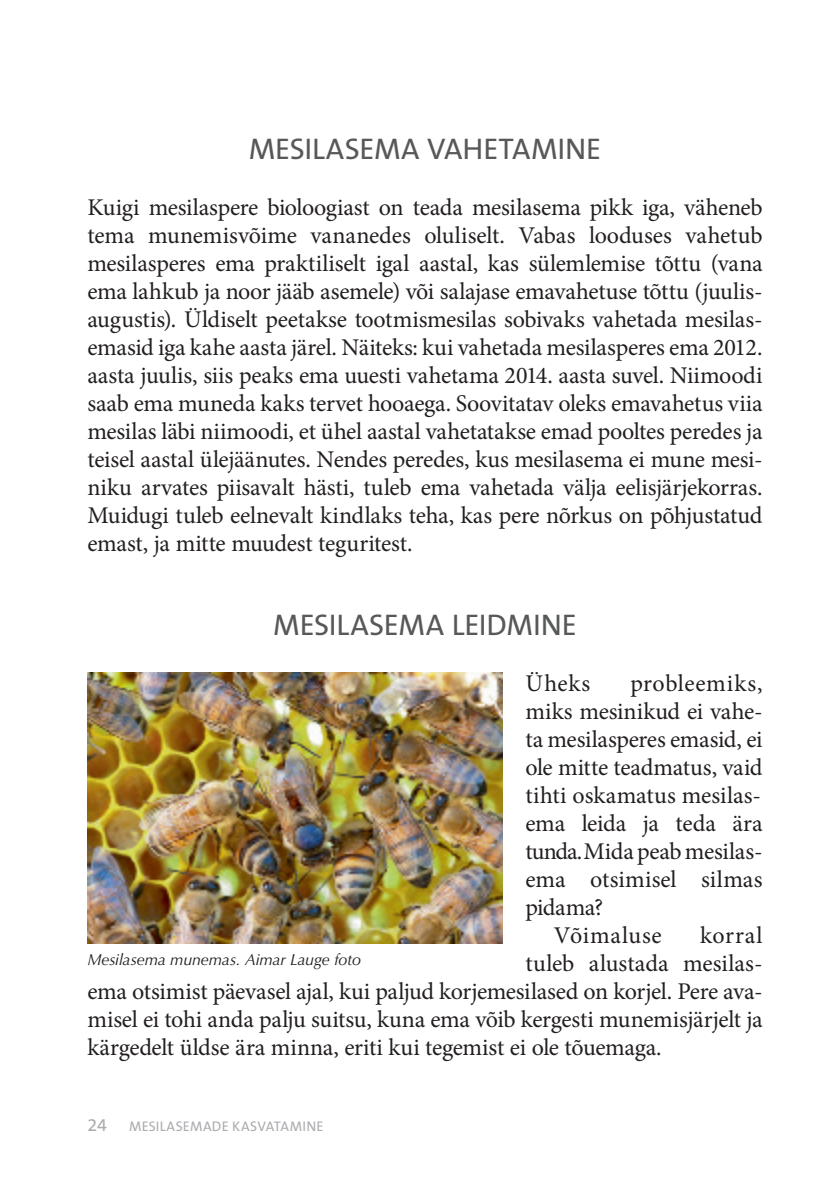
<style>
.page{position:relative;width:833px;height:1184px;background:#fff}
.page>*{position:absolute;margin:0;border:0;box-sizing:border-box;transform-origin:0 0}
.t1{font:30px "The Sans B5 Plain";letter-spacing:-.005em;color:#57585a}
.t2{font:24px/28px "Minion Pro";letter-spacing:-.01em;color:#231f20;text-align:justify}
.t3{font:24px "Minion Pro";letter-spacing:.02em;color:#231f20}
.t4{font:24px "Minion Pro";letter-spacing:.025em;color:#231f20}
.t5{font:italic 16px "Optima LT Std";letter-spacing:-.01em;color:#231f20}
.t6{font:14px "The Sans B5 Plain";letter-spacing:.015em;color:#abacb0}
.s1{font-size:18px}
</style>
<div class="page">
<img style="left:87px;top:673px;width:415px;height:270px">
<p class="t1" style="left:249px;top:133px;width:354px">MESILASEMA VAHETAMINE</p>
<p class="t2" style="left:87px;top:193px;width:676px">Kuigi mesilaspere bioloogiast on teada mesilasema pikk iga, väheneb tema munemisvõime vananedes oluliselt. Vabas looduses vahetub mesilasperes ema praktiliselt igal aastal, kas sülemlemise tõttu (vana ema lahkub ja noor jääb asemele) või salajase emavahetuse tõttu (juulis&shy;augustis). Üldiselt peetakse tootmismesilas sobivaks vahetada mesilas&shy;emasid iga kahe aasta järel. Näiteks: kui vahetada mesilasperes ema 2012. aasta juulis, siis peaks ema uuesti vahetama 2014. aasta suvel. Niimoodi saab ema muneda kaks tervet hooaega. Soovitatav oleks emavahetus viia mesilas läbi niimoodi, et ühel aastal vahetatakse emad pooltes peredes ja teisel aastal ülejäänutes. Nendes peredes, kus mesilasema ei mune mesi&shy;niku arvates piisavalt hästi, tuleb ema vahetada välja eelisjärjekorras.<br>Muidugi tuleb eelnevalt kindlaks teha, kas pere nõrkus on põhjustatud emast, ja mitte muudest teguritest.</p>
<p class="t1" style="left:273px;top:609px;width:305px">MESILASEMA LEIDMINE</p>
<p class="t2" style="left:525px;top:669px;width:66px">Üheks</p>
<p class="t3" style="left:630px;top:667px;width:133px">probleemiks,</p>
<p class="t2" style="left:525px;top:697px;width:238px">miks mesinikud ei vahe-</p>
<p class="t2" style="left:525px;top:725px;width:238px">ta mesilasperes emasid, ei</p>
<p class="t2" style="left:525px;top:753px;width:238px">ole mitte teadmatus, vaid</p>
<p class="t2" style="left:525px;top:781px;width:237px">tihti oskamatus mesilas-</p>
<p class="t2" style="left:525px;top:810px;width:238px">ema leida ja teda ära</p>
<p class="t2" style="left:525px;top:838px;width:238px">tunda. Mida peab mesilas-</p>
<p class="t2" style="left:525px;top:866px;width:238px">ema otsimisel silmas</p>
<p class="t2" style="left:525px;top:894px;width:79px">pidama?</p>
<p class="t4" style="left:553px;top:919px;width:109px">Võimaluse</p>
<p class="t2" style="left:700px;top:922px;width:64px">korral</p>
<p class="t2" style="left:525px;top:950px;width:238px">tuleb alustada mesilas-</p>
<p class="t2" style="left:87px;top:978px;width:676px">ema otsimist päevasel ajal, kui paljud korjemesilased on korjel. Pere ava-</p>
<p class="t2" style="left:87px;top:1006px;width:676px">misel ei tohi anda palju suitsu, kuna ema võib kergesti munemisjärjelt ja</p>
<p class="t2" style="left:87px;top:1034px;width:575px">kärgedelt üldse ära minna, eriti kui tegemist ei ole tõuemaga.</p>
<p class="t5" style="left:87px;top:950px;width:275px">Mesilasema munemas. Aimar Lauge foto</p>
<p class="t6" style="left:87px;top:1119px;width:237px"><span class="s1">24</span> MESILASEMADE KASVATAMINE</p>
</div>
